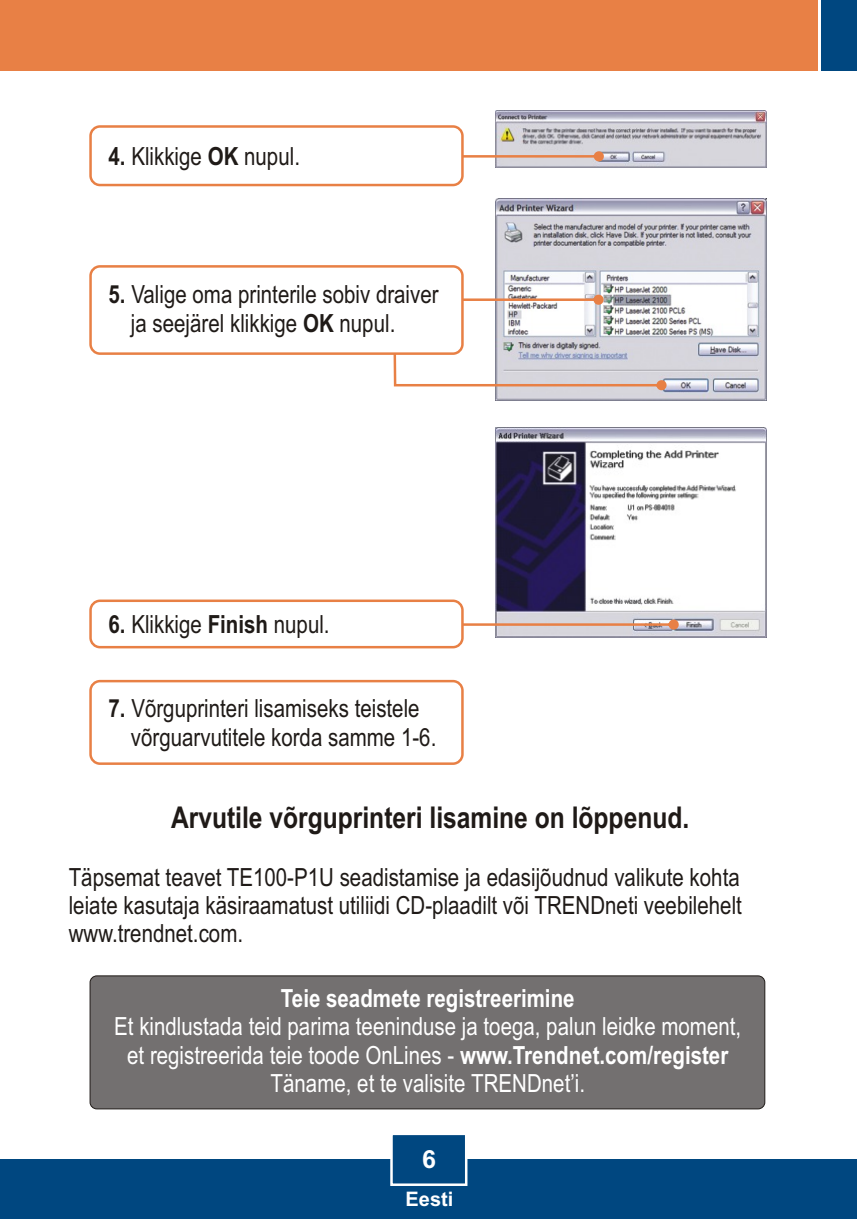
<style>
.page{position:relative;width:857px;height:1219px;background:#fff}
.page>*{position:absolute;margin:0;border:0;box-sizing:border-box;transform-origin:0 0}
.t1{font:700 30px "Arial Narrow";color:#1f1a17}
.t2{font:25px/28.2px "Arial Narrow";color:#1f1a17}
.t3{font:25px/28.5px "Arial Narrow";color:#fff;text-align:center}
.t4{font:700 25px "Arial Narrow";color:#fff}
.t5{font:700 25px "Arial";color:#fff}
.t6{font:700 20px "Arial";color:#fff}
.s1{font-weight:700}
</style>
<div class="page">
<div style="left:0;top:1159px;width:857px;height:60px;background:#004780"></div>
<div style="left:0;top:0;width:818px;height:71px;background:#e88045"></div>
<div style="left:821px;top:0;width:36px;height:71px;background:#004780"></div>
<svg style="left:390px;top:1135px;width:78px;height:51px"></svg>
<img style="left:496px;top:110px;width:270px;height:57px">
<img style="left:496px;top:428px;width:270px;height:210px">
<img style="left:496px;top:199px;width:270px;height:202px">
<svg style="left:464px;top:151px;width:140px;height:10px"></svg>
<svg style="left:464px;top:295px;width:139px;height:10px"></svg>
<svg style="left:393px;top:340px;width:273px;height:50px"></svg>
<svg style="left:464px;top:619px;width:215px;height:10px;background:#dcbfb3"></svg>
<div style="left:89px;top:599px;width:375px;height:49px;background:#fff;border:3px solid #e88045;border-radius:9px"></div>
<div style="left:89px;top:265px;width:375px;height:90px;background:#fff;border:3px solid #e88045;border-radius:9px"></div>
<div style="left:89px;top:680px;width:375px;height:85px;background:#fff;border:3px solid #e88045;border-radius:9px"></div>
<div style="left:89px;top:125px;width:375px;height:61px;background:#fff;border:3px solid #e88045;border-radius:9px"></div>
<div style="left:90px;top:975px;width:675px;height:134px;background:#737070;border:1px solid #1f1a17;border-radius:7px"></div>
<p class="t2" style="left:109px;top:144px;width:193px"><span class="s1">4.</span> Klikkige <span class="s1">OK</span> nupul.</p>
<p class="t2" style="left:131px;top:282px;width:309px;text-indent:-22px"><span class="s1">5.</span> Valige oma printerile sobiv draiver ja seejärel klikkige <span class="s1">OK</span> nupul.</p>
<p class="t2" style="left:109px;top:612px;width:223px"><span class="s1">6.</span> Klikkige <span class="s1">Finish</span> nupul.</p>
<p class="t2" style="left:131px;top:697px;width:307px;text-indent:-22px"><span class="s1">7.</span> Võrguprinteri lisamiseks teistele võrguarvutitele korda samme 1-6.</p>
<p class="t1" style="left:171px;top:807px;width:520px">Arvutile võrguprinteri lisamine on lõppenud.</p>
<p class="t2" style="left:69px;top:865px;width:675px;text-align:justify">Täpsemat teavet TE100-P1U seadistamise ja edasijõudnud valikute kohta leiate kasutaja käsiraamatust utiliidi CD-plaadilt või TRENDneti veebilehelt www.trendnet.com.</p>
<p class="t4" style="left:281px;top:989px;width:295px">Teie seadmete registreerimine</p>
<p class="t3" style="left:114px;top:1014px;width:628px">Et kindlustada teid parima teeninduse ja toega, palun leidke moment, et registreerida teie toode OnLines - <span class="s1">www.Trendnet.com/register<br></span>Täname, et te valisite TRENDnet’i.</p>
<p class="t5" style="left:422px;top:1149px;width:15px">6</p>
<p class="t6" style="left:406px;top:1191px;width:49px">Eesti</p>
</div>
